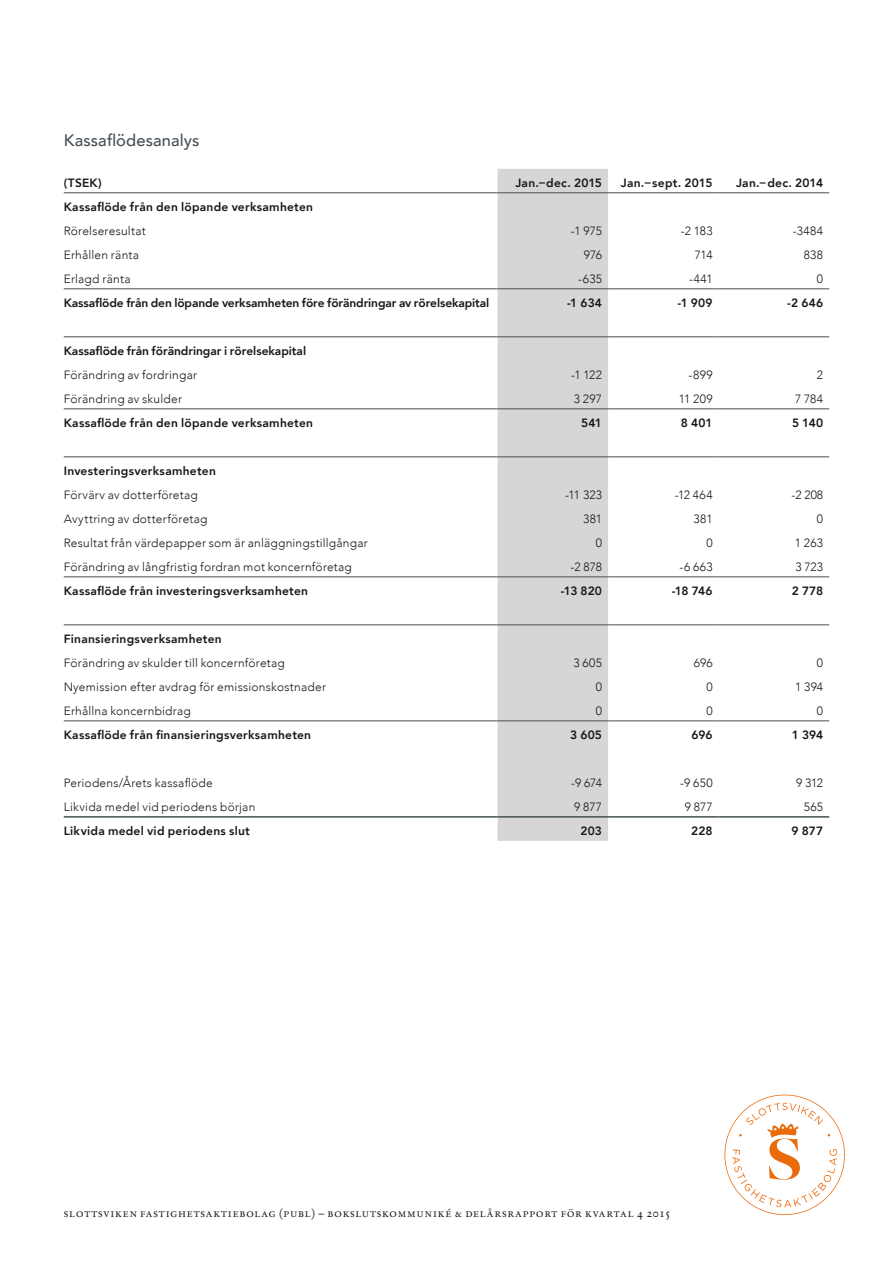
<style>
.page{position:relative;width:893px;height:1263px;background:#fff}
.page>*{position:absolute;margin:0;border:0;box-sizing:border-box;transform-origin:0 0}
.t1{font:500 16.5px "Avenir";letter-spacing:.005em;color:#465054}
.t2{font:300 12px "Avenir";letter-spacing:.02em;color:#1a171c}
.t3{font:800 12px "Avenir";letter-spacing:.02em;color:#1a171c}
.t4{font:12px "Stempel Garamond Roman SC";letter-spacing:.06em;color:#1a171c}
.t5{font:800 12px "Avenir";letter-spacing:-.01em;color:#1a171c}
.t6{font:800 12px "Avenir";letter-spacing:-.005em;color:#1a171c}
</style>
<div class="page">
<svg style="left:724px;top:1094px;width:121px;height:121px"></svg>
<div style="left:497px;top:169px;width:111px;height:672px;background:#d8d5d6"></div>
<hr style="left:64px;top:192px;width:433px;height:1px;background:#465054">
<hr style="left:497px;top:192px;width:111px;height:1px;background:#465054">
<hr style="left:608px;top:192px;width:111px;height:1px;background:#465054">
<hr style="left:719px;top:192px;width:110px;height:1px;background:#465054">
<hr style="left:64px;top:288px;width:433px;height:1px;background:#465054">
<hr style="left:497px;top:288px;width:111px;height:1px;background:#465054">
<hr style="left:608px;top:288px;width:111px;height:1px;background:#465054">
<hr style="left:719px;top:288px;width:110px;height:1px;background:#465054">
<hr style="left:64px;top:336px;width:433px;height:1px;background:#465054">
<hr style="left:497px;top:336px;width:111px;height:1px;background:#465054">
<hr style="left:608px;top:336px;width:111px;height:1px;background:#465054">
<hr style="left:719px;top:336px;width:110px;height:1px;background:#465054">
<hr style="left:64px;top:408px;width:433px;height:1px;background:#465054">
<hr style="left:497px;top:408px;width:111px;height:1px;background:#465054">
<hr style="left:608px;top:408px;width:111px;height:1px;background:#465054">
<hr style="left:719px;top:408px;width:110px;height:1px;background:#465054">
<hr style="left:64px;top:456px;width:433px;height:1px;background:#465054">
<hr style="left:497px;top:456px;width:111px;height:1px;background:#465054">
<hr style="left:608px;top:456px;width:111px;height:1px;background:#465054">
<hr style="left:719px;top:456px;width:110px;height:1px;background:#465054">
<hr style="left:64px;top:576px;width:433px;height:1px;background:#465054">
<hr style="left:497px;top:576px;width:111px;height:1px;background:#465054">
<hr style="left:608px;top:576px;width:111px;height:1px;background:#465054">
<hr style="left:719px;top:576px;width:110px;height:1px;background:#465054">
<hr style="left:64px;top:624px;width:433px;height:1px;background:#465054">
<hr style="left:497px;top:624px;width:111px;height:1px;background:#465054">
<hr style="left:608px;top:624px;width:111px;height:1px;background:#465054">
<hr style="left:719px;top:624px;width:110px;height:1px;background:#465054">
<hr style="left:64px;top:720px;width:433px;height:1px;background:#465054">
<hr style="left:497px;top:720px;width:111px;height:1px;background:#465054">
<hr style="left:608px;top:720px;width:111px;height:1px;background:#465054">
<hr style="left:719px;top:720px;width:110px;height:1px;background:#465054">
<hr style="left:64px;top:816px;width:433px;height:2px;background:#465054">
<hr style="left:497px;top:816px;width:111px;height:2px;background:#465054">
<hr style="left:608px;top:816px;width:111px;height:2px;background:#465054">
<hr style="left:719px;top:816px;width:110px;height:2px;background:#465054">
<h1 class="t1" style="left:64px;top:130px;width:137px">Kassaflödesanalys</h1>
<p class="t3" style="left:64px;top:175px;width:40px">(TSEK)</p>
<p class="t3" style="left:515px;top:175px;width:88px">Jan.–dec. 2015</p>
<p class="t3" style="left:621px;top:175px;width:93px">Jan.– sept. 2015</p>
<p class="t3" style="left:736px;top:175px;width:89px">Jan.–dec. 2014</p>
<p class="t3" style="left:64px;top:199px;width:251px">Kassaflöde från den löpande verksamheten</p>
<p class="t2" style="left:64px;top:223px;width:84px">Rörelseresultat</p>
<p class="t2" style="left:571px;top:223px;width:33px">-1 975</p>
<p class="t2" style="left:681px;top:223px;width:33px">-2 183</p>
<p class="t2" style="left:793px;top:223px;width:32px">-3484</p>
<p class="t2" style="left:64px;top:247px;width:77px">Erhållen ränta</p>
<p class="t2" style="left:584px;top:247px;width:20px">976</p>
<p class="t2" style="left:695px;top:247px;width:19px">714</p>
<p class="t2" style="left:804px;top:247px;width:21px">838</p>
<p class="t2" style="left:64px;top:271px;width:68px">Erlagd ränta</p>
<p class="t2" style="left:578px;top:271px;width:26px">-635</p>
<p class="t2" style="left:689px;top:271px;width:25px">-441</p>
<p class="t2" style="left:817px;top:271px;width:8px">0</p>
<p class="t5" style="left:64px;top:295px;width:427px">Kassaflöde från den löpande verksamheten före förändringar av rörelsekapital</p>
<p class="t3" style="left:567px;top:295px;width:37px">-1 634</p>
<p class="t3" style="left:677px;top:295px;width:37px">-1 909</p>
<p class="t3" style="left:787px;top:295px;width:37px">-2 646</p>
<p class="t6" style="left:64px;top:343px;width:244px">Kassaflöde från förändringar i rörelsekapital</p>
<p class="t2" style="left:64px;top:367px;width:135px">Förändring av fordringar</p>
<p class="t2" style="left:571px;top:367px;width:33px">-1 122</p>
<p class="t2" style="left:689px;top:367px;width:26px">-899</p>
<p class="t2" style="left:817px;top:367px;width:8px">2</p>
<p class="t2" style="left:64px;top:391px;width:120px">Förändring av skulder</p>
<p class="t2" style="left:574px;top:391px;width:30px">3 297</p>
<p class="t2" style="left:679px;top:391px;width:35px">11 209</p>
<p class="t2" style="left:795px;top:391px;width:30px">7 784</p>
<p class="t3" style="left:64px;top:415px;width:251px">Kassaflöde från den löpande verksamheten</p>
<p class="t3" style="left:581px;top:415px;width:22px">541</p>
<p class="t3" style="left:681px;top:415px;width:33px">8 401</p>
<p class="t3" style="left:792px;top:415px;width:33px">5 140</p>
<p class="t3" style="left:64px;top:463px;width:154px">Investeringsverksamheten</p>
<p class="t2" style="left:64px;top:487px;width:136px">Förvärv av dotterföretag</p>
<p class="t2" style="left:565px;top:487px;width:38px">-11 323</p>
<p class="t2" style="left:675px;top:487px;width:39px">-12 464</p>
<p class="t2" style="left:791px;top:487px;width:33px">-2 208</p>
<p class="t2" style="left:64px;top:511px;width:145px">Avyttring av dotterföretag</p>
<p class="t2" style="left:583px;top:511px;width:21px">381</p>
<p class="t2" style="left:694px;top:511px;width:21px">381</p>
<p class="t2" style="left:817px;top:511px;width:8px">0</p>
<p class="t2" style="left:64px;top:535px;width:306px">Resultat från värdepapper som är anläggningstillgångar</p>
<p class="t2" style="left:596px;top:535px;width:8px">0</p>
<p class="t2" style="left:706px;top:535px;width:8px">0</p>
<p class="t2" style="left:795px;top:535px;width:30px">1 263</p>
<p class="t2" style="left:64px;top:559px;width:290px">Förändring av långfristig fordran mot koncernföretag</p>
<p class="t2" style="left:570px;top:559px;width:33px">-2 878</p>
<p class="t2" style="left:679px;top:559px;width:35px">-6 663</p>
<p class="t2" style="left:795px;top:559px;width:29px">3 723</p>
<p class="t3" style="left:64px;top:583px;width:246px">Kassaflöde från investeringsverksamheten</p>
<p class="t3" style="left:561px;top:583px;width:43px">-13 820</p>
<p class="t3" style="left:672px;top:583px;width:42px">-18 746</p>
<p class="t3" style="left:792px;top:583px;width:33px">2 778</p>
<p class="t3" style="left:64px;top:631px;width:160px">Finansieringsverksamheten</p>
<p class="t2" style="left:64px;top:655px;width:223px">Förändring av skulder till koncernföretag</p>
<p class="t2" style="left:573px;top:655px;width:30px">3 605</p>
<p class="t2" style="left:694px;top:655px;width:20px">696</p>
<p class="t2" style="left:817px;top:655px;width:8px">0</p>
<p class="t2" style="left:64px;top:679px;width:264px">Nyemission efter avdrag för emissionskostnader</p>
<p class="t2" style="left:596px;top:679px;width:8px">0</p>
<p class="t2" style="left:706px;top:679px;width:8px">0</p>
<p class="t2" style="left:795px;top:679px;width:30px">1 394</p>
<p class="t2" style="left:64px;top:703px;width:129px">Erhållna koncernbidrag</p>
<p class="t2" style="left:596px;top:703px;width:8px">0</p>
<p class="t2" style="left:706px;top:703px;width:8px">0</p>
<p class="t2" style="left:817px;top:703px;width:8px">0</p>
<p class="t3" style="left:64px;top:727px;width:249px">Kassaflöde från finansieringsverksamheten</p>
<p class="t3" style="left:570px;top:727px;width:33px">3 605</p>
<p class="t3" style="left:691px;top:727px;width:23px">696</p>
<p class="t3" style="left:792px;top:727px;width:33px">1 394</p>
<p class="t2" style="left:64px;top:775px;width:150px">Periodens/Årets kassaflöde</p>
<p class="t2" style="left:571px;top:775px;width:33px">-9 674</p>
<p class="t2" style="left:680px;top:775px;width:34px">-9 650</p>
<p class="t2" style="left:796px;top:775px;width:29px">9 312</p>
<p class="t2" style="left:64px;top:799px;width:193px">Likvida medel vid periodens början</p>
<p class="t2" style="left:574px;top:799px;width:29px">9 877</p>
<p class="t2" style="left:685px;top:799px;width:29px">9 877</p>
<p class="t2" style="left:804px;top:799px;width:21px">565</p>
<p class="t3" style="left:64px;top:823px;width:188px">Likvida medel vid periodens slut</p>
<p class="t3" style="left:581px;top:823px;width:23px">203</p>
<p class="t3" style="left:691px;top:823px;width:23px">228</p>
<p class="t3" style="left:792px;top:823px;width:33px">9 877</p>
<p class="t4" style="left:64px;top:1206px;width:608px">slottsviken fastighetsaktiebolag (publ) – bokslutskommuniké &amp; delårsrapport för kvartal 4 2015</p>
</div>
